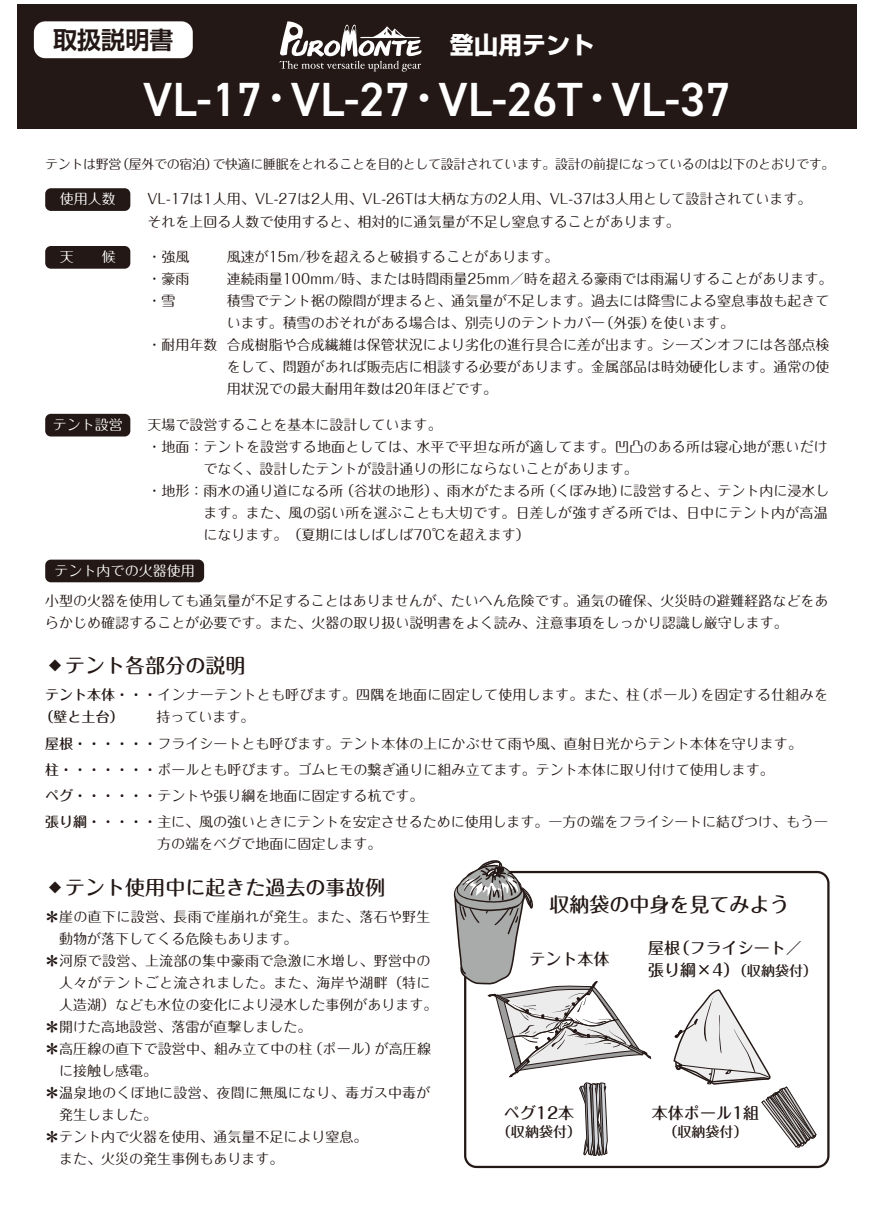
<style>
.page{position:relative;width:874px;height:1225px;background:#fff}
.page>*{position:absolute;margin:0;border:0;box-sizing:border-box;transform-origin:0 0}
.t1{font:600 48px "DIN2014";color:#fff}
.t2{font:700 24px "Shin Go Pr 5";color:#fff}
.t3{font:700 24px "Shin Go Pr 5 De";color:#231815}
.t4{font:500 20px "Maru Fo Pro";color:#231815}
.t5{font:500 16px/22px "Maru Fo Pro";color:#231815}
.t6{font:14px/22px "Maru Fo Pro";color:#231815}
.t7{font:14px "Maru Fo Pro";letter-spacing:.02em;color:#231815}
.t8{font:14px "Maru Fo Pro";color:#fff}
.t9{font:500 14px "Maru Fo Pro";color:#231815}
.t10{font:13px "Maru Fo Pro";letter-spacing:-.025em;color:#231815}
.s1{font-family:"Shin M Go Pro";font-weight:400}
.s2{font-weight:500}
.s3{font-size:14px}
</style>
<div class="page">
<div style="left:17px;top:4px;width:839px;height:125px;background:#231815"></div>
<div style="left:464px;top:871px;width:365px;height:297px;border:2px solid #231815;border-radius:11px"></div>
<div style="left:45px;top:188px;width:85px;height:23px;background:#231815;border-radius:6px"></div>
<div style="left:45px;top:559px;width:159px;height:23px;background:#231815;border-radius:6px"></div>
<div style="left:45px;top:414px;width:85px;height:22px;background:#231815;border-radius:6px"></div>
<div style="left:45px;top:246px;width:85px;height:23px;background:#231815;border-radius:6px"></div>
<svg style="left:453px;top:860px;width:198px;height:295px"></svg>
<svg style="left:673px;top:989px;width:143px;height:158px"></svg>
<div style="left:34px;top:21px;width:159px;height:37px;background:#fff;border-radius:11px"></div>
<svg style="left:279px;top:21px;width:142px;height:51px"></svg>
<h2 class="t3" style="left:53px;top:20px;width:121px">取扱説明書</h2>
<h2 class="t2" style="left:450px;top:26px;width:146px">登山用テント</h2>
<h1 class="t1" style="left:143px;top:67px;width:588px">VL-17<span class="s1">・</span>VL-27<span class="s1">・</span>VL-26T<span class="s1">・</span>VL-37</h1>
<p class="t10" style="left:45px;top:154px;width:790px">テントは野営（屋外での宿泊）で快適に睡眠をとれることを目的として設計されています。設計の前提になっているのは以下のとおりです。</p>
<p class="t6" style="left:147px;top:186px;width:665px">VL-17は1人用、VL-27は2人用、VL-26Tは大柄な方の2人用、VL-37は3人用として設計されています。それを上回る人数で使用すると、相対的に通気量が不足し窒息することがあります。</p>
<p class="t8" style="left:60px;top:188px;width:58px">使用人数</p>
<p class="t8" style="left:60px;top:246px;width:58px">天　　候</p>
<p class="t6" style="left:147px;top:244px;width:412px">・強風　　 風速が15m/秒を超えると破損することがあります。</p>
<p class="t6" style="left:147px;top:266px;width:686px">・豪雨　　 連続雨量100mm/時、または時間雨量25mm／時を超える豪雨では雨漏りすることがあります。</p>
<p class="t6" style="left:147px;top:288px;width:683px">・雪　　　 積雪でテント裾の隙間が埋まると、通気量が不足します。過去には降雪による窒息事故も起きて</p>
<p class="t6" style="left:226px;top:310px;width:508px">います。積雪のおそれがある場合は、別売りのテントカバー（外張）を使います。</p>
<p class="t6" style="left:147px;top:332px;width:683px">・耐用年数 合成樹脂や合成繊維は保管状況により劣化の進行具合に差が出ます。シーズンオフには各部点検</p>
<p class="t6" style="left:147px;top:354px;width:683px">　　　　　 をして、問題があれば販売店に相談する必要があります。金属部品は時効硬化します。通常の使</p>
<p class="t6" style="left:226px;top:376px;width:272px">用状況での最大耐用年数は20年ほどです。</p>
<p class="t8" style="left:53px;top:414px;width:72px">テント設営</p>
<p class="t6" style="left:147px;top:412px;width:295px">天場で設営することを基本に設計しています。</p>
<p class="t6" style="left:147px;top:434px;width:681px">・地面：テントを設営する地面としては、水平で平坦な所が適してます。凹凸のある所は寝心地が悪いだけ</p>
<p class="t6" style="left:203px;top:456px;width:435px">でなく、設計したテントが設計通りの形にならないことがあります。</p>
<p class="t6" style="left:147px;top:478px;width:683px">・地形：雨水の通り道になる所（谷状の地形）、雨水がたまる所（くぼみ地）に設営すると、テント内に浸水し</p>
<p class="t6" style="left:203px;top:500px;width:625px">ます。また、風の弱い所を選ぶことも大切です。日差しが強すぎる所では、日中にテント内が高温</p>
<p class="t6" style="left:203px;top:522px;width:328px">になります。（夏期にはしばしば70℃を超えます）</p>
<p class="t8" style="left:55px;top:559px;width:141px">テント内での火器使用</p>
<p class="t6" style="left:45px;top:588px;width:784px">小型の火器を使用しても通気量が不足することはありませんが、たいへん危険です。通気の確保、火災時の避難経路などをあらかじめ確認することが必要です。また、火器の取り扱い説明書をよく読み、注意事項をしっかり認識し厳守します。</p>
<h3 class="t4" style="left:45px;top:649px;width:201px">◆テント各部分の説明</h3>
<p class="t6" style="left:40px;top:682px;width:789px;text-indent:6px"><span class="s2">テント本体・・・</span>インナーテントとも呼びます。四隅を地面に固定して使用します。また、柱（ポール）を固定する仕組みを<span class="s2">（壁と土台）</span></p>
<p class="t6" style="left:156px;top:704px;width:99px">持っています。</p>
<p class="t6" style="left:45px;top:730px;width:758px"><span class="s2">屋根・・・・・・</span>フライシートとも呼びます。テント本体の上にかぶせて雨や風、直射日光からテント本体を守ります。</p>
<p class="t6" style="left:45px;top:757px;width:730px"><span class="s2">柱・・・・・・・</span>ポールとも呼びます。ゴムヒモの繋ぎ通りに組み立てます。テント本体に取り付けて使用します。</p>
<p class="t6" style="left:45px;top:781px;width:784px;line-height:26.2px"><span class="s2">ペグ・・・・・・</span>テントや張り綱を地面に固定する杭です。<br><span class="s2">張り綱・・・・・</span>主に、風の強いときにテントを安定させるために使用します。一方の端をフライシートに結びつけ、もう一</p>
<p class="t6" style="left:157px;top:831px;width:225px">方の端をベグで地面に固定します。</p>
<h3 class="t4" style="left:45px;top:871px;width:341px">◆テント使用中に起きた過去の事故例</h3>
<p class="t7" style="left:45px;top:906px;width:387px">＊崖の直下に設営、長雨で崖崩れが発生。また、落石や野生</p>
<p class="t6" style="left:59px;top:926px;width:240px">動物が落下してくる危険もあります。</p>
<p class="t7" style="left:45px;top:950px;width:387px">＊河原で設営、上流部の集中豪雨で急激に水増し、野営中の</p>
<p class="t7" style="left:59px;top:972px;width:373px">人々がテントごと流されました。また、海岸や湖畔（特に</p>
<p class="t6" style="left:59px;top:992px;width:380px">人造湖）なども水位の変化により浸水した事例があります。</p>
<p class="t6" style="left:45px;top:1014px;width:267px">＊開けた高地設営、落雷が直撃しました。</p>
<p class="t6" style="left:45px;top:1036px;width:387px">＊高圧線の直下で設営中、組み立て中の柱（ポール）が高圧線</p>
<p class="t6" style="left:59px;top:1058px;width:99px">に接触し感電。</p>
<p class="t7" style="left:45px;top:1082px;width:387px">＊温泉地のくぼ地に設営、夜間に無風になり、毒ガス中毒が</p>
<p class="t6" style="left:59px;top:1102px;width:99px">発生しました。</p>
<p class="t6" style="left:45px;top:1124px;width:323px">＊テント内で火器を使用、通気量不足により窒息。</p>
<p class="t6" style="left:59px;top:1146px;width:226px">また、火災の発生事例もあります。</p>
<h3 class="t4" style="left:549px;top:889px;width:241px">収納袋の中身を見てみよう</h3>
<p class="t5" style="left:529px;top:946px;width:81px">テント本体</p>
<p class="t5" style="left:647px;top:935px;width:170px">屋根（フライシート／張り綱×4）<span class="s3">（収納袋付）</span></p>
<p class="t5" style="left:503px;top:1100px;width:72px">ペグ12本</p>
<p class="t9" style="left:496px;top:1121px;width:86px">（収納袋付）</p>
<p class="t5" style="left:651px;top:1100px;width:109px">本体ポール1組</p>
<p class="t9" style="left:663px;top:1121px;width:85px">（収納袋付）</p>
</div>
